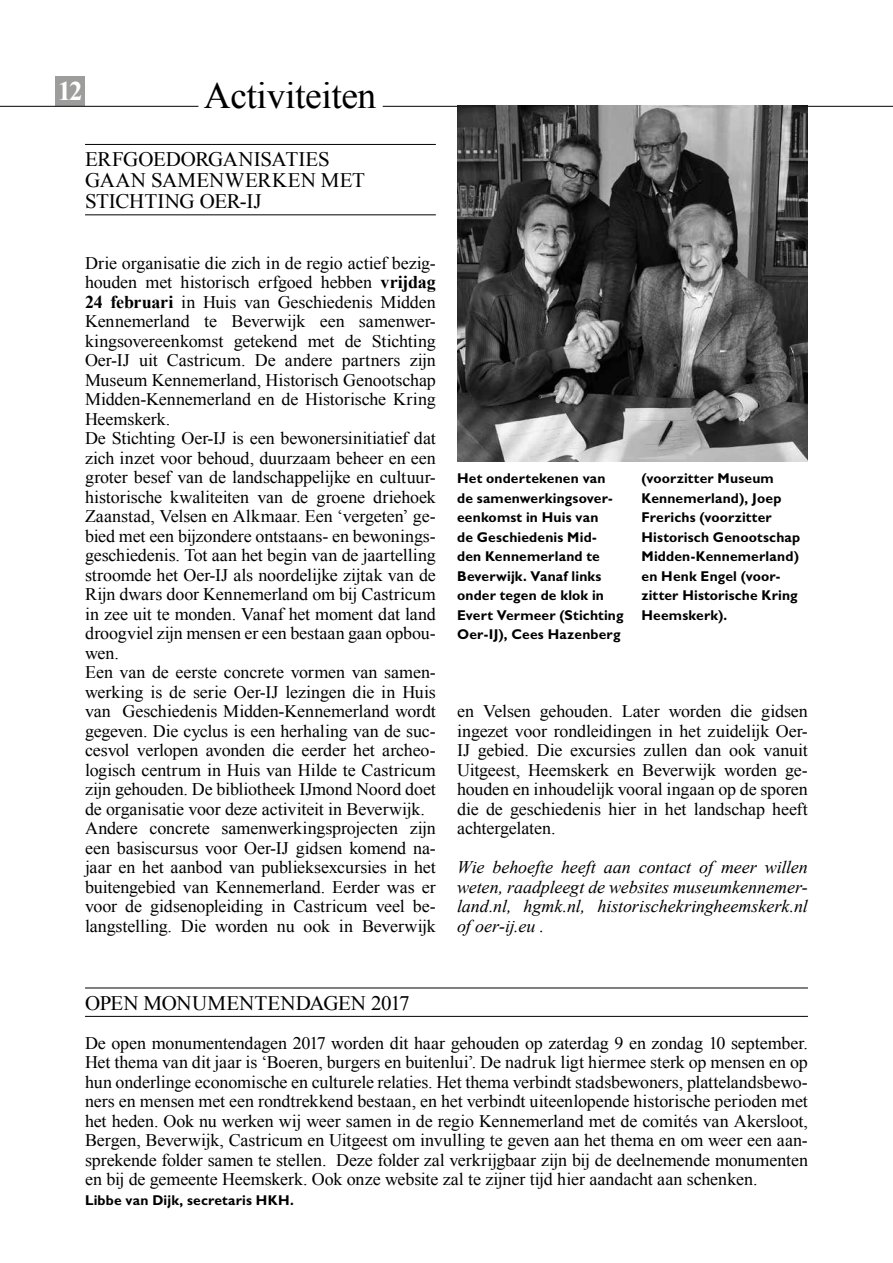
<style>
.page{position:relative;width:893px;height:1263px;background:#fff}
.page>*{position:absolute;margin:0;border:0;box-sizing:border-box;transform-origin:0 0}
.t1{font:37.05px "Times New Roman";letter-spacing:-.01em;color:#000}
.t2{font:700 27px "Times New Roman";color:#fff}
.t3{font:20.55px/21px "Times New Roman";letter-spacing:-.005em;color:#000}
.t4{font:17.7px/19.5px "Times New Roman";letter-spacing:-.01em;color:#000;text-align:justify}
.t5{font:italic 17.7px/19.5px "Times New Roman";letter-spacing:-.005em;color:#000;text-align:justify}
.t6{font:700 14.25px/19.5px "Gill Sans Std";letter-spacing:.015em;color:#000}
.s1{font-weight:700;font-size:18px}
</style>
<div class="page">
<div style="left:55px;top:76px;width:30px;height:30px;background:#9d9d9c"></div>
<hr style="left:0;top:106px;width:198px;height:1px;background:#000">
<hr style="left:383px;top:106px;width:510px;height:1px;background:#000">
<hr style="left:85px;top:144px;width:351px;height:1px;background:#000">
<hr style="left:85px;top:214px;width:351px;height:1px;background:#000">
<hr style="left:85px;top:987px;width:723px;height:1px;background:#000">
<hr style="left:85px;top:1016px;width:723px;height:1px;background:#000">
<img style="left:457px;top:106px;width:350px;height:356px">
<h2 class="t2" style="left:58px;top:72px;width:26px">12</h2>
<h1 class="t1" style="left:204px;top:70px;width:174px">Activiteiten</h1>
<p class="t3" style="left:85px;top:148px;width:281px">ERFGOEDORGANISATIES<br>GAAN SAMENWERKEN MET<br>STICHTING OER-IJ</p>
<p class="t4" style="left:85px;top:253px;width:352px;text-align:left">Drie organisatie die zich in de regio actief bezig&shy;houden met historisch erfgoed hebben <span class="s1">vrijdag 24 februari</span> in Huis van Geschiedenis Midden Kennemerland te Beverwijk een samenwer&shy;kingsovereenkomst getekend met de Stichting Oer-IJ uit Castricum. De andere partners zijn Museum Kennemerland, Historisch Genootschap Midden-Kennemerland en de Historische Kring Heemskerk.<br>De Stichting Oer-IJ is een bewonersinitiatief dat zich inzet voor behoud, duurzaam beheer en een groter besef van de landschappelijke en cultuur&shy;historische kwaliteiten van de groene driehoek Zaanstad, Velsen en Alkmaar. Een ‘vergeten’ ge&shy;bied met een bijzondere ontstaans- en bewonings&shy;geschiedenis. Tot aan het begin van de jaartelling stroomde het Oer-IJ als noordelijke zijtak van de Rijn dwars door Kennemerland om bij Castricum in zee uit te monden. Vanaf het moment dat land droogviel zijn mensen er een bestaan gaan opbou&shy;wen.<br>Een van de eerste concrete vormen van samen&shy;werking is de serie Oer-IJ lezingen die in Huis van Geschiedenis Midden-Kennemerland wordt gegeven. Die cyclus is een herhaling van de suc&shy;cesvol verlopen avonden die eerder het archeo&shy;logisch centrum in Huis van Hilde te Castricum zijn gehouden. De bibliotheek IJmond Noord doet de organisatie voor deze activiteit in Beverwijk.<br>Andere concrete samenwerkingsprojecten zijn een basiscursus voor Oer-IJ gidsen komend na&shy;jaar en het aanbod van publieksexcursies in het buitengebied van Kennemerland. Eerder was er voor de gidsenopleiding in Castricum veel be&shy;langstelling. Die worden nu ook in Beverwijk</p>
<p class="t6" style="left:457px;top:468px;width:168px">Het ondertekenen van de samenwerkingsover&shy;eenkomst in Huis van<br>de Geschiedenis Mid&shy;den Kennemerland te<br>Beverwijk. Vanaf links onder tegen de klok in<br>Evert Vermeer (Stichting<br>Oer-IJ), Cees Hazenberg</p>
<p class="t6" style="left:641px;top:468px;width:160px">(voorzitter Museum<br>Kennemerland), Joep<br>Frerichs (voorzitter<br>Historisch Genootschap<br>Midden-Kennemerland) en Henk Engel (voor&shy;zitter Historische Kring<br>Heemskerk).</p>
<p class="t4" style="left:457px;top:701px;width:352px">en Velsen gehouden. Later worden die gidsen ingezet voor rondleidingen in het zuidelijk Oer-IJ gebied. Die excursies zullen dan ook vanuit Uitgeest, Heemskerk en Beverwijk worden ge&shy;houden en inhoudelijk vooral ingaan op de sporen die de geschiedenis hier in het landschap heeft achtergelaten.</p>
<p class="t5" style="left:457px;top:857px;width:352px">Wie behoefte heeft aan contact of meer willen weten, raadpleegt de websites museumkennemer&shy;land.nl, hgmk.nl, historischekringheemskerk.nl of oer-ij.eu .</p>
<p class="t3" style="left:85px;top:992px;width:326px">OPEN MONUMENTENDAGEN 2017</p>
<p class="t4" style="left:85px;top:1033px;width:724px">De open monumentendagen 2017 worden dit haar gehouden op zaterdag 9 en zondag 10 september.<br>Het thema van dit jaar is ‘Boeren, burgers en buitenlui’. De nadruk ligt hiermee sterk op mensen en op hun onderlinge economische en culturele relaties. Het thema verbindt stadsbewoners, plattelandsbewo&shy;ners en mensen met een rondtrekkend bestaan, en het verbindt uiteenlopende historische perioden met het heden. Ook nu werken wij weer samen in de regio Kennemerland met de comités van Akersloot, Bergen, Beverwijk, Castricum en Uitgeest om invulling te geven aan het thema en om weer een aan&shy;sprekende folder samen te stellen. Deze folder zal verkrijgbaar zijn bij de deelnemende monumenten en bij de gemeente Heemskerk. Ook onze website zal te zijner tijd hier aandacht aan schenken.</p>
<p class="t6" style="left:85px;top:1190px;width:210px">Libbe van Dijk, secretaris HKH.</p>
</div>
